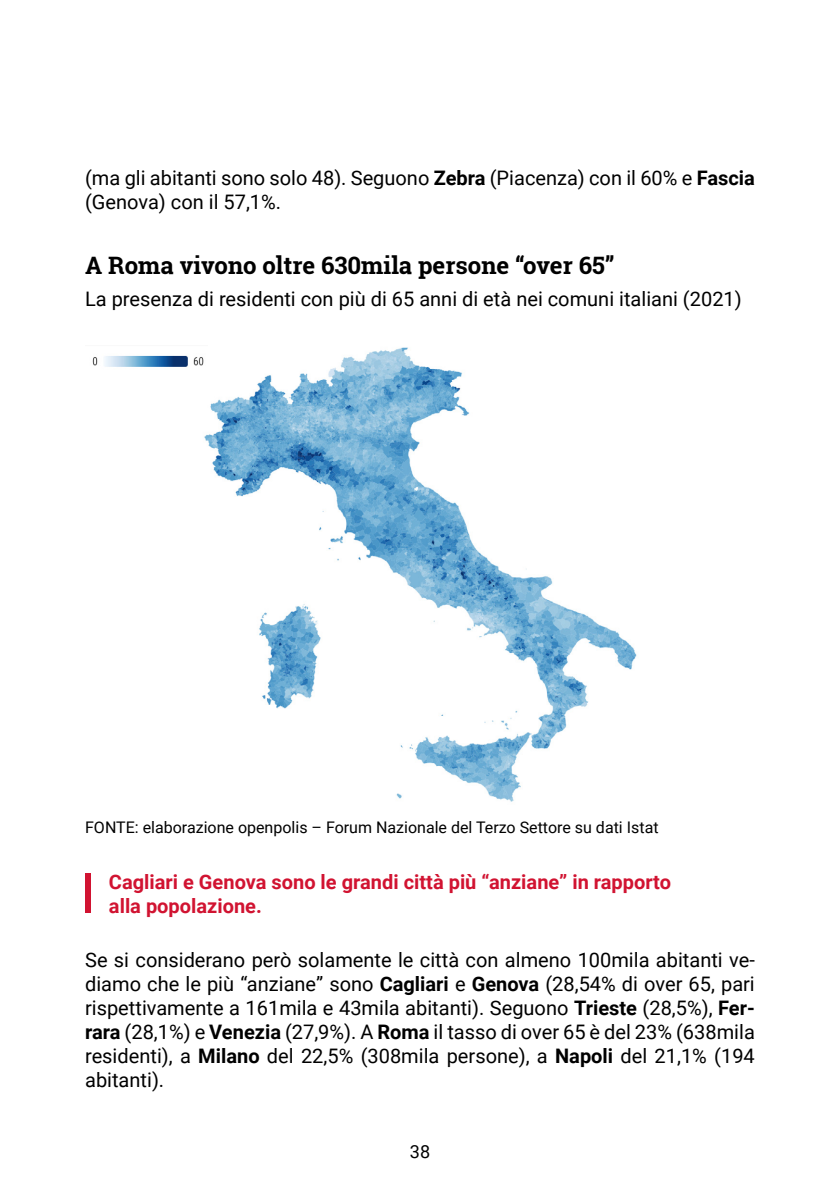
<style>
.page{position:relative;width:840px;height:1191px;background:#fff}
.page>*{position:absolute;margin:0;border:0;box-sizing:border-box;transform-origin:0 0}
.t1{font:700 24px "Roboto Slab";color:#000}
.t2{font:20px/24px "Roboto";color:#000}
.t3{font:700 20px/24px "Roboto";color:#d11331}
.t4{font:18px "Roboto";color:#000}
.t5{font:16px "Roboto";color:#000}
.s1{font-weight:700}
</style>
<div class="page">
<img style="left:204px;top:347px;width:433px;height:455px">
<img style="left:92px;top:347px;width:116px;height:33px">
<div style="left:85px;top:873px;width:6px;height:39px;background:#d11331"></div>
<p class="t2" style="left:85px;top:165px;width:670px">(ma gli abitanti sono solo 48). Seguono <span class="s1">Zebra</span> (Piacenza) con il 60% e <span class="s1">Fascia </span>(Genova) con il 57,1%.</p>
<p class="t1" style="left:85px;top:249px;width:531px">A Roma vivono oltre 630mila persone “over 65”</p>
<p class="t2" style="left:85px;top:286px;width:657px">La presenza di residenti con più di 65 anni di età nei comuni italiani (2021)</p>
<p class="t5" style="left:85px;top:816px;width:574px">FONTE: elaborazione openpolis – Forum Nazionale del Terzo Settore su dati Istat</p>
<p class="t3" style="left:109px;top:869px;width:563px">Cagliari e Genova sono le grandi città più “anziane” in rapporto alla popolazione.</p>
<p class="t2" style="left:85px;top:947px;width:671px;text-align:justify">Se si considerano però solamente le città con almeno 100mila abitanti ve&shy;diamo che le più “anziane” sono <span class="s1">Cagliari</span> e <span class="s1">Genova</span> (28,54% di over 65, pari rispettivamente a 161mila e 43mila abitanti). Seguono <span class="s1">Trieste</span> (28,5%), <span class="s1">Fer&shy;rara</span> (28,1%) e <span class="s1">Venezia</span> (27,9%). A <span class="s1">Roma</span> il tasso di over 65 è del 23% (638mila residenti), a <span class="s1">Milano</span> del 22,5% (308mila persone), a <span class="s1">Napoli</span> del 21,1% (194 abitanti).</p>
<p class="t4" style="left:409px;top:1138px;width:22px">38</p>
</div>
